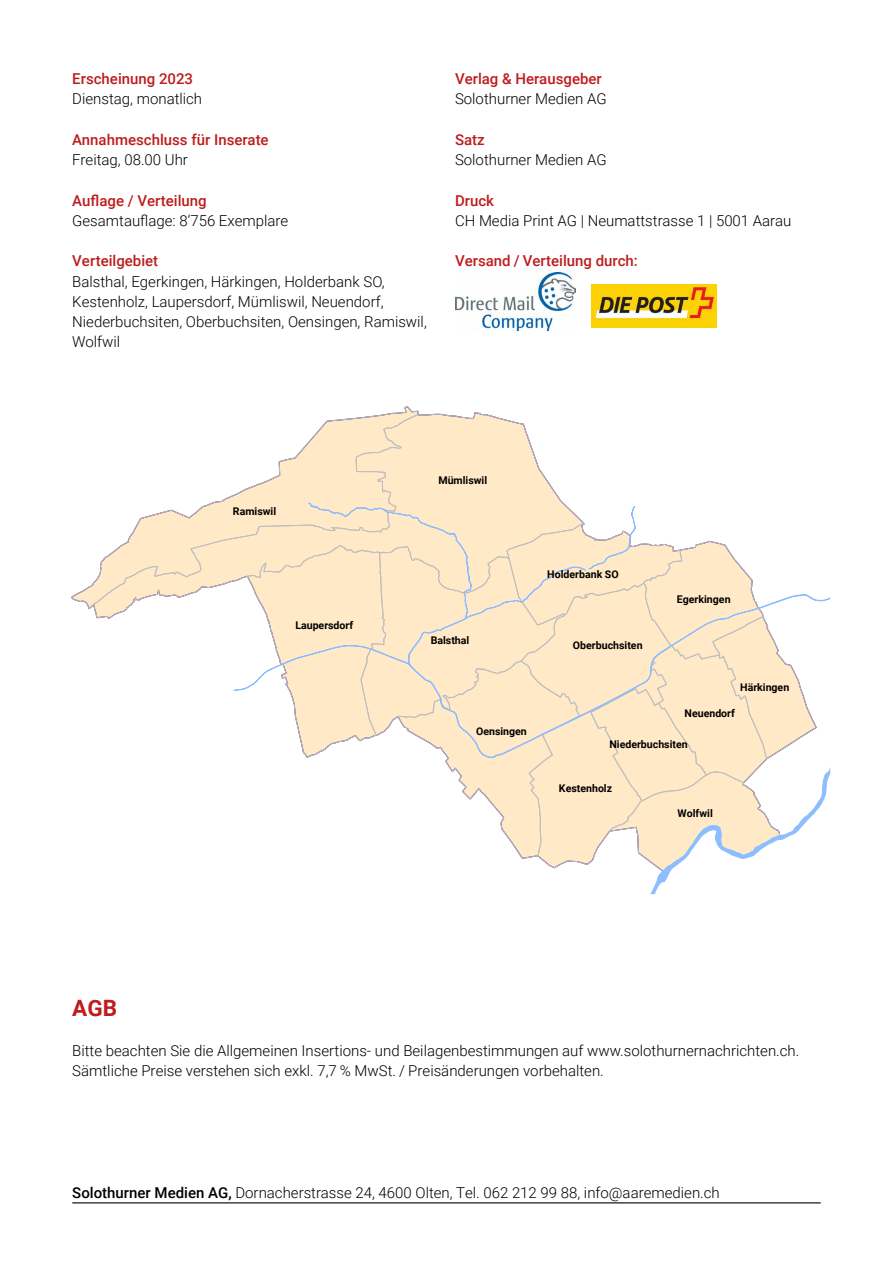
<style>
.page{position:relative;width:893px;height:1263px;background:#fff}
.page>*{position:absolute;margin:0;border:0;box-sizing:border-box;transform-origin:0 0}
.t1{font:700 22.5px "Roboto";color:#bd1d1d}
.t2{font:300 15px/20.2px "Roboto";color:#000}
.t3{font:500 15px "Roboto";color:#bd1d1d}
.t4{font:700 10.65px "Roboto";color:#000}
.s1{font-weight:500}
</style>
<div class="page">
<hr style="left:72px;top:1202px;width:749px;height:1px;background:#000">
<img style="left:592px;top:284px;width:125px;height:43px">
<img style="left:455px;top:273px;width:120px;height:57px">
<svg style="left:71px;top:406px;width:759px;height:488px"></svg>
<p class="t3" style="left:72px;top:68px;width:122px">Erscheinung 2023</p>
<p class="t2" style="left:72px;top:88px;width:131px">Dienstag, monatlich</p>
<p class="t3" style="left:72px;top:129px;width:198px">Annahmeschluss für Inserate</p>
<p class="t2" style="left:72px;top:149px;width:117px">Freitag, 08.00 Uhr</p>
<p class="t3" style="left:72px;top:190px;width:136px">Auflage / Verteilung</p>
<p class="t2" style="left:72px;top:210px;width:218px">Gesamtauflage: 8‘756 Exemplare</p>
<p class="t3" style="left:72px;top:250px;width:87px">Verteilgebiet</p>
<p class="t2" style="left:72px;top:271px;width:356px">Balsthal, Egerkingen, Härkingen, Holderbank SO, Kestenholz, Laupersdorf, Mümliswil, Neuendorf, Niederbuchsiten, Oberbuchsiten, Oensingen, Ramiswil, Wolfwil</p>
<p class="t3" style="left:455px;top:68px;width:148px">Verlag &amp; Herausgeber</p>
<p class="t2" style="left:455px;top:88px;width:153px">Solothurner Medien AG</p>
<p class="t3" style="left:455px;top:129px;width:31px">Satz</p>
<p class="t2" style="left:455px;top:149px;width:153px">Solothurner Medien AG</p>
<p class="t3" style="left:455px;top:190px;width:41px">Druck</p>
<p class="t2" style="left:455px;top:210px;width:338px">CH Media Print AG | Neumattstrasse 1 | 5001 Aarau</p>
<p class="t3" style="left:455px;top:250px;width:184px">Versand / Verteilung durch:</p>
<p class="t4" style="left:233px;top:504px;width:45px">Ramiswil</p>
<p class="t4" style="left:295px;top:618px;width:59px">Laupersdorf</p>
<p class="t4" style="left:438px;top:472px;width:50px">Mümliswil</p>
<p class="t4" style="left:547px;top:567px;width:73px">Holderbank SO</p>
<p class="t4" style="left:677px;top:592px;width:55px">Egerkingen</p>
<p class="t4" style="left:431px;top:632px;width:40px">Balsthal</p>
<p class="t4" style="left:476px;top:724px;width:52px">Oensingen</p>
<p class="t4" style="left:573px;top:638px;width:71px">Oberbuchsiten</p>
<p class="t4" style="left:740px;top:679px;width:51px">Härkingen</p>
<p class="t4" style="left:684px;top:706px;width:52px">Neuendorf</p>
<p class="t4" style="left:609px;top:737px;width:80px">Niederbuchsiten</p>
<p class="t4" style="left:559px;top:781px;width:55px">Kestenholz</p>
<p class="t4" style="left:678px;top:806px;width:37px">Wolfwil</p>
<h1 class="t1" style="left:72px;top:992px;width:46px">AGB</h1>
<p class="t2" style="left:72px;top:1040px;width:729px">Bitte beachten Sie die Allgemeinen Insertions- und Beilagenbestimmungen auf www.solothurnernachrichten.ch.<br>Sämtliche Preise verstehen sich exkl. 7,7 % MwSt. / Preisänderungen vorbehalten.</p>
<p class="t2" style="left:72px;top:1182px;width:649px"><span class="s1">Solothurner Medien AG,</span> Dornacherstrasse 24, 4600 Olten, Tel. 062 212 99 88, info@aaremedien.ch</p>
</div>
